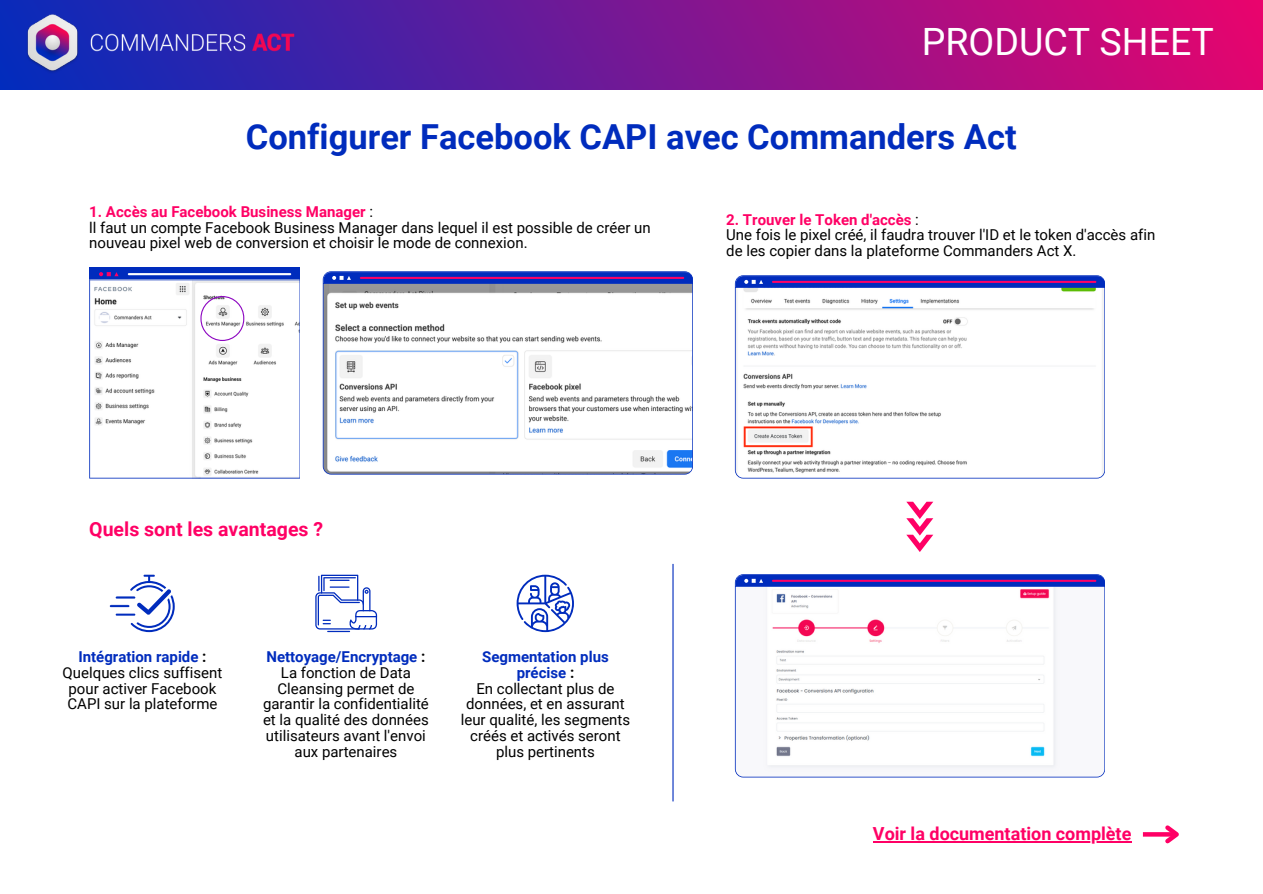
<style>
.page{position:relative;width:1263px;height:894px;background:#fff}
.page>*{position:absolute;margin:0;border:0;box-sizing:border-box;transform-origin:0 0}
.t1{font:37.65px "Roboto";color:#fff}
.t2{font:700 34.5px "Roboto";color:#002cbd}
.t3{font:700 19.5px "Roboto";color:#ff0065}
.t4{font:700 18px "Roboto";color:#ff0065}
.t5{font:15px/15.8px "Roboto";color:#000;text-align:center}
.t6{font:700 15px/15.8px "Roboto";color:#002cbd;text-align:center}
.t7{font:700 15px "Roboto";color:#ff0065}
.s1{font-weight:400;color:#000}
.s2{color:#000}
</style>
<div class="page">
<div style="left:0;top:0;width:1263px;height:90px;background:linear-gradient(to right,#042bbc,#e5046e)"></div>
<img style="left:21px;top:8px;width:279px;height:69px">
<hr style="left:873px;top:840px;width:259px;height:2px;background:#ff0065">
<svg style="left:1143px;top:832px;width:18px;height:4px"></svg>
<svg style="left:1161px;top:825px;width:18px;height:19px"></svg>
<svg style="left:89px;top:267px;width:211px;height:211px"></svg>
<svg style="left:323px;top:271px;width:370px;height:203px"></svg>
<svg style="left:323px;top:272px;width:370px;height:12px;background:#0b31bc"></svg>
<hr style="left:360px;top:277px;width:324px;height:2px;background:#ff0065">
<svg style="left:735px;top:275px;width:370px;height:203px"></svg>
<svg style="left:735px;top:276px;width:370px;height:12px;background:#0c32bd"></svg>
<hr style="left:772px;top:281px;width:324px;height:2px;background:#ff0065">
<svg style="left:735px;top:574px;width:370px;height:203px"></svg>
<svg style="left:735px;top:575px;width:370px;height:11px;background:#192cb6"></svg>
<hr style="left:772px;top:579px;width:324px;height:2px;background:#ff0065">
<svg style="left:906px;top:501px;width:27px;height:51px"></svg>
<svg style="left:110px;top:574px;width:65px;height:58px"></svg>
<svg style="left:517px;top:574px;width:57px;height:58px"></svg>
<svg style="left:315px;top:574px;width:62px;height:55px"></svg>
<hr style="left:327px;top:630px;width:23px;height:2px;background:#002cbd">
<hr style="left:672px;top:563px;width:2px;height:238px;background:#002cbd">
<p class="t1" style="left:922px;top:20px;width:294px">PRODUCT SHEET</p>
<p class="t2" style="left:246px;top:117px;width:772px">Configurer Facebook CAPI avec Commanders Act</p>
<p class="t7" style="left:89px;top:203px;width:285px">1. Accès au Facebook Business Manager <span class="s1">:</span></p>
<p class="t5" style="left:89px;top:219px;width:563px;text-align:left">ll faut un compte Facebook Business Manager dans lequel il est possible de créer un nouveau pixel web de conversion et choisir le mode de connexion.</p>
<p class="t7" style="left:726px;top:211px;width:194px">2. Trouver le Token d'accès <span class="s1">:</span></p>
<p class="t5" style="left:726px;top:227px;width:430px;text-align:left">Une fois le pixel créé, il faudra trouver l'ID et le token d'accès afin de les copier dans la plateforme Commanders Act X.</p>
<p class="t3" style="left:89px;top:518px;width:235px">Quels sont les avantages ?</p>
<p class="t6" style="left:78px;top:649px;width:130px">Intégration rapide <span class="s2">:</span></p>
<p class="t5" style="left:63px;top:664px;width:161px">Quelques clics suffisent pour activer Facebook<br>CAPI sur la plateforme</p>
<p class="t6" style="left:266px;top:649px;width:160px">Nettoyage/Encryptage <span class="s2">:</span></p>
<p class="t5" style="left:263px;top:664px;width:167px">La fonction de Data<br>Cleansing permet de garantir la confidentialité et la qualité des données utilisateurs avant l'envoi aux partenaires</p>
<p class="t6" style="left:482px;top:649px;width:128px">Segmentation plus précise <span class="s2">:</span></p>
<p class="t5" style="left:461px;top:680px;width:171px">En collectant plus de données, et en assurant leur qualité, les segments créés et activés seront plus pertinents</p>
<p class="t4" style="left:873px;top:823px;width:260px">Voir la documentation complète</p>
</div>
